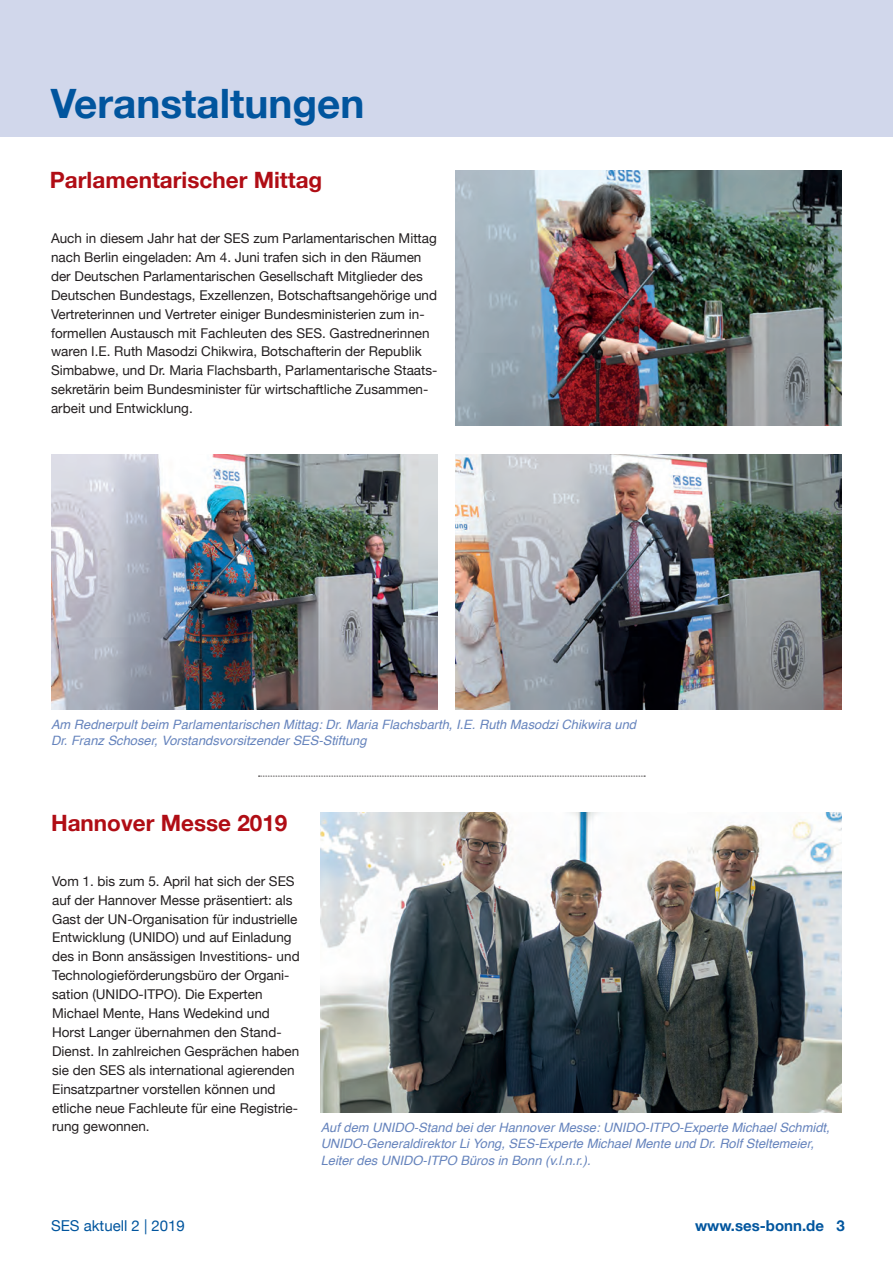
<style>
.page{position:relative;width:893px;height:1263px;background:#fff}
.page>*{position:absolute;margin:0;border:0;box-sizing:border-box;transform-origin:0 0}
.t1{font:700 40.5px "Helvetica Neue";color:#01559e}
.t2{font:700 22.5px "Helvetica Neue";color:#b00d15}
.t3{font:15px "Helvetica Neue";color:#01559e}
.t4{font:700 15px "Helvetica Neue";color:#01559e}
.t5{font:13.5px/18.9px "Helvetica Neue";color:#231f20}
.BU{font:italic 12.9px/16.5px "Helvetica";color:#6684bd}
</style>
<div class="page">
<div style="left:0;top:0;width:893px;height:136px;background:#d1d7eb"></div>
<img style="left:455px;top:171px;width:387px;height:255px">
<img style="left:51px;top:454px;width:386px;height:255px">
<img style="left:455px;top:454px;width:387px;height:255px">
<img style="left:321px;top:813px;width:521px;height:299px">
<svg style="left:258px;top:776px;width:387px;height:1px"></svg>
<p class="t1" style="left:51px;top:72px;width:315px">Veranstaltungen</p>
<p class="t2" style="left:50px;top:163px;width:274px">Parlamentarischer Mittag</p>
<p class="t5" style="left:51px;top:230px;width:388px">Auch in diesem Jahr hat der SES zum Parlamentarischen Mittag nach Berlin eingeladen: Am 4. Juni trafen sich in den Räumen der Deutschen Parlamentarischen Gesellschaft Mitglieder des Deutschen Bundestags, Exzellenzen, Botschaftsangehörige und Vertreterinnen und Vertreter einiger Bundesministerien zum in&shy;formellen Austausch mit Fachleuten des SES. Gastrednerinnen waren I.E. Ruth Masodzi Chikwira, Botschafterin der Republik Simbabwe, und Dr. Maria Flachsbarth, Parlamentarische Staats&shy;sekretärin beim Bundesminister für wirtschaftliche Zusammen&shy;arbeit und Entwicklung.</p>
<p class="BU" style="left:51px;top:716px;width:586px">Am Rednerpult beim Parlamentarischen Mittag: Dr. Maria Flachsbarth, I.E. Ruth Masodzi Chikwira und</p>
<p class="BU" style="left:51px;top:733px;width:317px">Dr. Franz Schoser, Vorstandsvorsitzender SES-Stiftung</p>
<p class="t2" style="left:51px;top:805px;width:238px">Hannover Messe 2019</p>
<p class="t5" style="left:52px;top:872px;width:249px">Vom 1. bis zum 5. April hat sich der SES auf der Hannover Messe präsentiert: als Gast der UN-Organisation für industrielle Entwicklung (UNIDO) und auf Einladung des in Bonn ansässigen Investitions- und Technologieförderungsbüro der Organi&shy;sation (UNIDO-ITPO). Die Experten</p>
<p class="t5" style="left:52px;top:1004px;width:249px">Michael Mente, Hans Wedekind und Horst Langer übernahmen den Stand-Dienst. In zahlreichen Gesprächen haben sie den SES als international agierenden Einsatzpartner vorstellen können und etliche neue Fachleute für eine Registrie&shy;rung gewonnen.</p>
<p class="BU" style="left:321px;top:1119px;width:510px">Auf dem UNIDO-Stand bei der Hannover Messe: UNIDO-ITPO-Experte Michael Schmidt,<br>UNIDO-Generaldirektor Li Yong, SES-Experte Michael Mente und Dr. Rolf Steltemeier,<br>Leiter des UNIDO-ITPO Büros in Bonn (v.l.n.r.).</p>
<p class="t3" style="left:51px;top:1214px;width:135px">SES aktuell 2 | 2019</p>
<p class="t4" style="left:695px;top:1214px;width:151px">www.ses-bonn.de 3</p>
</div>
